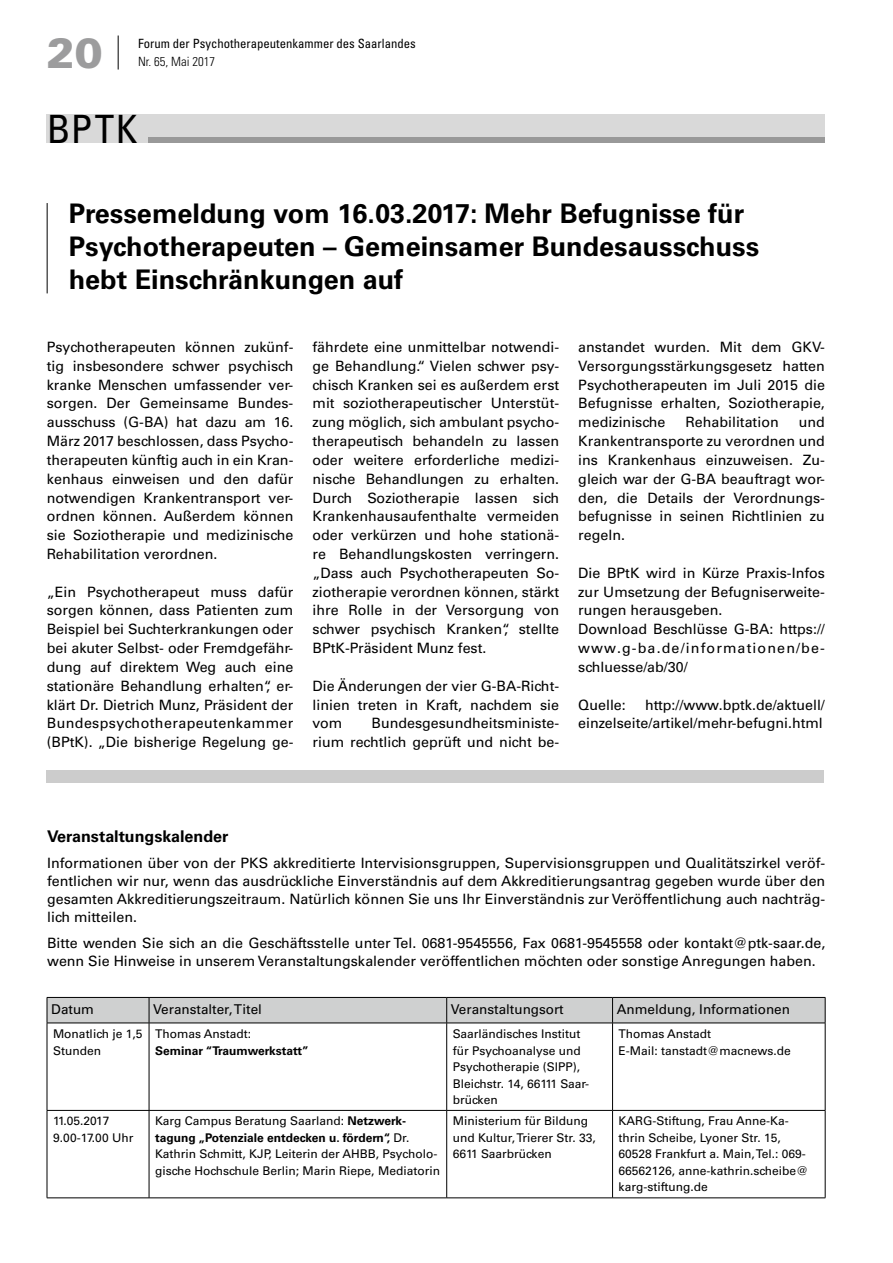
<style>
.page{position:relative;width:893px;height:1263px;background:#fff}
.page>*{position:absolute;margin:0;border:0;box-sizing:border-box;transform-origin:0 0}
.t1{font:900 42px "Univers LT Std";color:#9c9c9d}
.t2{font:condensed 39px "Univers LT Std";color:#000}
.t3{font:700 27px/33px "Univers LT Std";color:#000}
.t4{font:700 16.2px "Univers LT Std";color:#000}
.t5{font:14.25px/18.8px "Univers LT Std";color:#000;text-align:justify}
.t6{font:13.5px "Univers LT Std";color:#000}
.t7{font:condensed 12.75px "Univers LT Std";color:#000}
.t8{font:300 condensed 12.75px "Univers LT Std";color:#000}
.t9{font:12px/16.5px "Univers LT Std";color:#000}
.t10{font:700 12px "Univers LT Std";color:#000}
.s1{font-weight:700}
</style>
<div class="page">
<hr style="left:118px;top:36px;width:1px;height:34px;background:#000">
<svg style="left:47px;top:997px;width:779px;height:26px;background:#c2c3c3"></svg>
<hr style="left:47px;top:1023px;width:102px;height:1px;background:#000">
<hr style="left:47px;top:1023px;width:1px;height:87px;background:#000">
<hr style="left:149px;top:1023px;width:298px;height:1px;background:#000">
<hr style="left:149px;top:1023px;width:1px;height:87px;background:#000">
<hr style="left:447px;top:1023px;width:166px;height:1px;background:#000">
<hr style="left:446px;top:1023px;width:1px;height:87px;background:#000">
<hr style="left:613px;top:1023px;width:212px;height:1px;background:#000">
<hr style="left:612px;top:1023px;width:1px;height:87px;background:#000">
<hr style="left:825px;top:1023px;width:1px;height:87px;background:#000">
<hr style="left:47px;top:1110px;width:102px;height:1px;background:#000">
<hr style="left:47px;top:1110px;width:1px;height:87px;background:#000">
<hr style="left:149px;top:1110px;width:298px;height:1px;background:#000">
<hr style="left:149px;top:1110px;width:1px;height:87px;background:#000">
<hr style="left:447px;top:1110px;width:166px;height:1px;background:#000">
<hr style="left:446px;top:1110px;width:1px;height:87px;background:#000">
<hr style="left:613px;top:1110px;width:212px;height:1px;background:#000">
<hr style="left:612px;top:1110px;width:1px;height:87px;background:#000">
<hr style="left:825px;top:1110px;width:1px;height:87px;background:#000">
<hr style="left:47px;top:1197px;width:102px;height:1px;background:#000">
<hr style="left:149px;top:1197px;width:298px;height:1px;background:#000">
<hr style="left:447px;top:1197px;width:166px;height:1px;background:#000">
<hr style="left:613px;top:1197px;width:212px;height:1px;background:#000">
<div style="left:47px;top:770px;width:777px;height:12px;background:#ccc"></div>
<hr style="left:47px;top:203px;width:1px;height:90px;background:#000">
<div style="left:47px;top:115px;width:778px;height:28px;background:#d9d9d9"></div>
<div style="left:148px;top:138px;width:676px;height:5px;background:#999"></div>
<h1 class="t1" style="left:47px;top:27px;width:58px">20</h1>
<p class="t7" style="left:138px;top:35px;width:279px">Forum der Psychotherapeutenkammer des Saarlandes</p>
<p class="t8" style="left:138px;top:54px;width:78px">Nr. 65, Mai 2017</p>
<h2 class="t2" style="left:47px;top:104px;width:92px">BPtk</h2>
<h3 class="t3" style="left:69px;top:197px;width:692px">Pressemeldung vom 16.03.2017: Mehr Befugnisse für<br>Psychotherapeuten – Gemeinsamer Bundesausschuss hebt Einschränkungen auf</h3>
<p class="t5" style="left:47px;top:338px;width:248px">Psychotherapeuten können zukünf&shy;tig insbesondere schwer psychisch kranke Menschen umfassender ver&shy;sorgen. Der Gemeinsame Bundes&shy;ausschuss (G-BA) hat dazu am 16.<br>März 2017 beschlossen, dass Psycho&shy;therapeuten künftig auch in ein Kran&shy;kenhaus einweisen und den dafür notwendigen Krankentransport ver&shy;ordnen können. Außerdem können sie Soziotherapie und medizinische Rehabilitation verordnen.</p>
<p class="t5" style="left:47px;top:582px;width:248px">„Ein Psychotherapeut muss dafür sorgen können, dass Patienten zum Beispiel bei Suchterkrankungen oder bei akuter Selbst- oder Fremdgefähr&shy;dung auf direktem Weg auch eine stationäre Behandlung erhalten“, er&shy;klärt Dr. Dietrich Munz, Präsident der Bundespsychotherapeutenkammer (BPtK). „Die bisherige Regelung ge-</p>
<p class="t5" style="left:313px;top:338px;width:248px">fährdete eine unmittelbar notwendi&shy;ge Behandlung.“ Vielen schwer psy&shy;chisch Kranken sei es außerdem erst mit soziotherapeutischer Unterstüt&shy;zung möglich, sich ambulant psycho&shy;therapeutisch behandeln zu lassen oder weitere erforderliche medizi&shy;nische Behandlungen zu erhalten.<br>Durch Soziotherapie lassen sich Krankenhausaufenthalte vermeiden oder verkürzen und hohe stationä&shy;re Behandlungskosten verringern. „Dass auch Psychotherapeuten So&shy;ziotherapie verordnen können, stärkt ihre Rolle in der Versorgung von schwer psychisch Kranken“, stellte BPtK-Präsident Munz fest.</p>
<p class="t5" style="left:313px;top:676px;width:248px">Die Änderungen der vier G-BA-Richt&shy;linien treten in Kraft, nachdem sie vom</p>
<p class="t5" style="left:313px;top:714px;width:248px;text-align:right">Bundesgesundheitsministe-<br>rium rechtlich geprüft und nicht be-</p>
<p class="t5" style="left:578px;top:338px;width:248px">anstandet wurden. Mit dem GKV-Versorgungsstärkungsgesetz hatten Psychotherapeuten im Juli 2015 die Befugnisse erhalten, Soziotherapie, medizinische</p>
<p class="t5" style="left:686px;top:413px;width:95px">Rehabilitation</p>
<p class="t5" style="left:578px;top:413px;width:248px;text-indent:221px">und Krankentransporte zu verordnen und ins Krankenhaus einzuweisen. Zu&shy;gleich war der G-BA beauftragt wor&shy;den, die Details der Verordnungs&shy;befugnisse in seinen Richtlinien zu regeln.</p>
<p class="t5" style="left:578px;top:563px;width:248px;text-align:left">Die BPtK wird in Kürze Praxis-I nfos zur Umsetzung der Befugniserweite&shy;rungen herausgeben.<br>Download Beschlüsse G-BA: https:// www.g-ba.de/informationen/be&shy;schluesse/ab/30/</p>
<p class="t5" style="left:578px;top:695px;width:49px">Quelle:</p>
<p class="t5" style="left:578px;top:695px;width:248px;text-align:right">http://www.bptk.de/aktuell/ einzelseite/artikel/mehr-befugni.html</p>
<p class="t4" style="left:47px;top:826px;width:183px">Veranstaltungskalender</p>
<p class="t5" style="left:47px;top:854px;width:780px;line-height:18px">I nformationen über von der PKS akkreditierte I ntervisionsgruppen, Supervisionsgruppen und Qualitätszirkel veröf&shy;fentlichen wir nur, wenn das ausdrückliche Einverständnis auf dem Akkreditierungsantrag gegeben wurde über den gesamten Akkreditierungszeitraum. Natürlich können Sie uns I hr Einverständnis zur Veröffentlichung auch nachträg&shy;lich mitteilen.</p>
<p class="t5" style="left:47px;top:934px;width:780px;line-height:18px">Bitte wenden Sie sich an die Geschäftsstelle unter Tel. 0681-9545556, Fax 0681-9545558 oder kontakt@ptk-saar.de, wenn Sie Hinweise in unserem Veranstaltungskalender veröffentlichen möchten oder sonstige Anregungen haben.</p>
<p class="t6" style="left:51px;top:1001px;width:44px">Datum</p>
<p class="t6" style="left:153px;top:1001px;width:110px">Veranstalter, Titel</p>
<p class="t6" style="left:451px;top:1001px;width:114px">Veranstaltungsort</p>
<p class="t6" style="left:617px;top:1001px;width:175px">Anmeldung, I nformationen</p>
<p class="t9" style="left:53px;top:1025px;width:91px">Monatlich je 1,5<br>Stunden</p>
<p class="t9" style="left:155px;top:1025px;width:98px">Thomas Anstadt:</p>
<p class="t9" style="left:453px;top:1025px;width:138px">Saarländisches I nstitut für Psychoanalyse und<br>Psychotherapie (SI PP),<br>Bleichstr. 14, 66111 Saar&shy;brücken</p>
<p class="t9" style="left:619px;top:1025px;width:174px">Thomas Anstadt<br>E-Mail: tanstadt@macnews.de</p>
<p class="t10" style="left:155px;top:1043px;width:155px">Seminar “Traumwerkstatt”</p>
<p class="t9" style="left:53px;top:1113px;width:82px">11.05.2017<br>9.00-17.00 Uhr</p>
<p class="t9" style="left:155px;top:1113px;width:286px">Karg Campus Beratung Saarland: <span class="s1">Netzwerk&shy;tagung „Potenziale entdecken u. fördern“,</span> Dr.<br>Kathrin Schmitt, KJP, Leiterin der AHBB, Psycholo&shy;gische Hochschule Berlin; Marin Riepe, Mediatorin</p>
<p class="t9" style="left:453px;top:1113px;width:145px">Ministerium für Bildung und Kultur, Trierer Str. 33,<br>6611 Saarbrücken</p>
<p class="t9" style="left:619px;top:1113px;width:191px">KARG-Stiftung, Frau Anne-Ka&shy;thrin Scheibe, Lyoner Str. 15,<br>60528 Frankfurt a. Main, Tel.: 069-<br>66562126, anne-kathrin.scheibe@ karg-stiftung.de</p>
</div>
